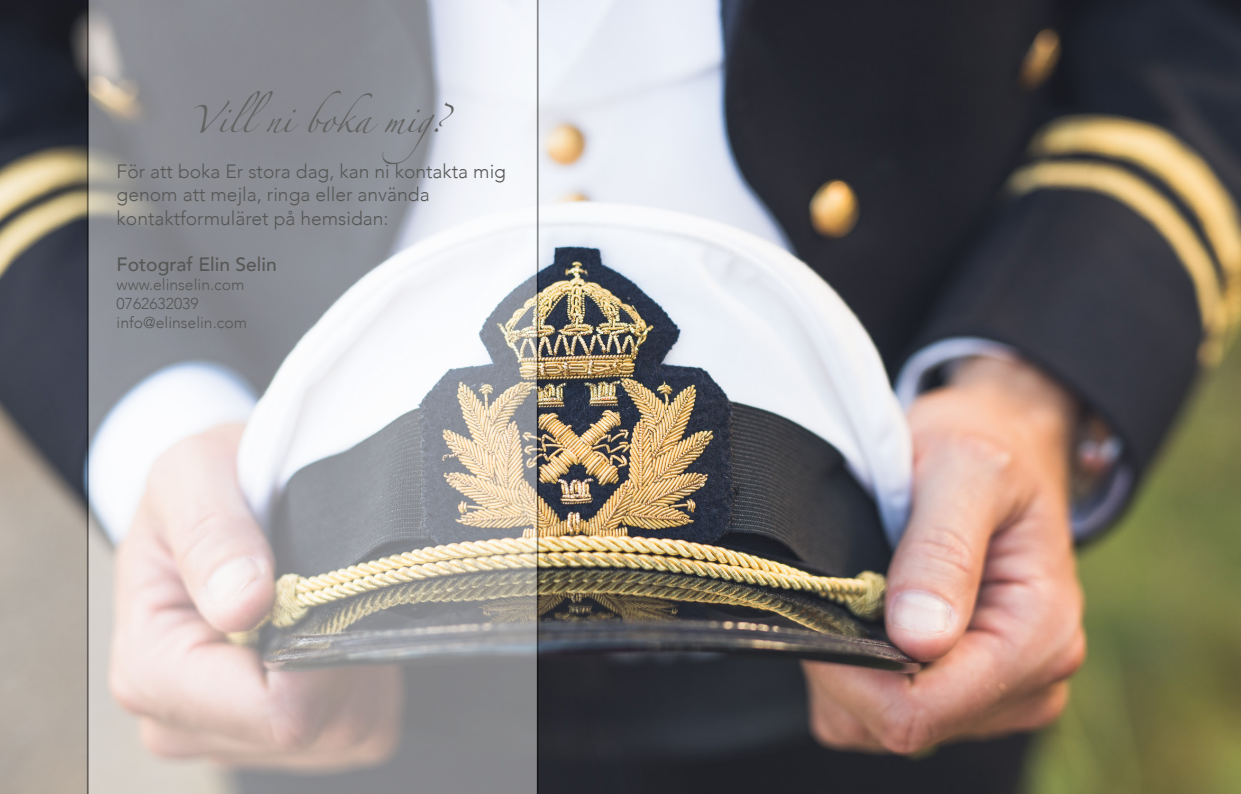
<style>
.page{position:relative;width:1241px;height:794px;background:#fff}
.page>*{position:absolute;margin:0;border:0;box-sizing:border-box;transform-origin:0 0}
.t1{font:24.5px "Zapfino";color:#646363}
.t2{font:300 19.25px/23.1px "Avenir";color:#575756}
.t3{font:500 19.25px "Avenir";color:#575756}
.t4{font:300 15.75px "Avenir";color:#575756}
</style>
<div class="page">
<img style="left:0;top:0;width:1240px;height:794px">
<svg style="left:87px;top:0;width:451px;height:794px"></svg>
<p class="t1" style="left:190px;top:109px;width:279px">Vi lln i bo ka m ig?</p>
<p class="t2" style="left:117px;top:160px;width:391px">För att boka Er stora dag, kan ni kontakta mig genom att mejla, ringa eller använda</p>
<p class="t2" style="left:117px;top:206px;width:273px">kontaktformuläret på hemsidan:</p>
<p class="t3" style="left:117px;top:247px;width:162px">Fotograf Elin Selin</p>
<p class="t4" style="left:117px;top:275px;width:129px">www.elinselin.com</p>
<p class="t4" style="left:117px;top:294px;width:83px">0762632039</p>
<p class="t4" style="left:117px;top:313px;width:132px">info@elinselin.com</p>
</div>
